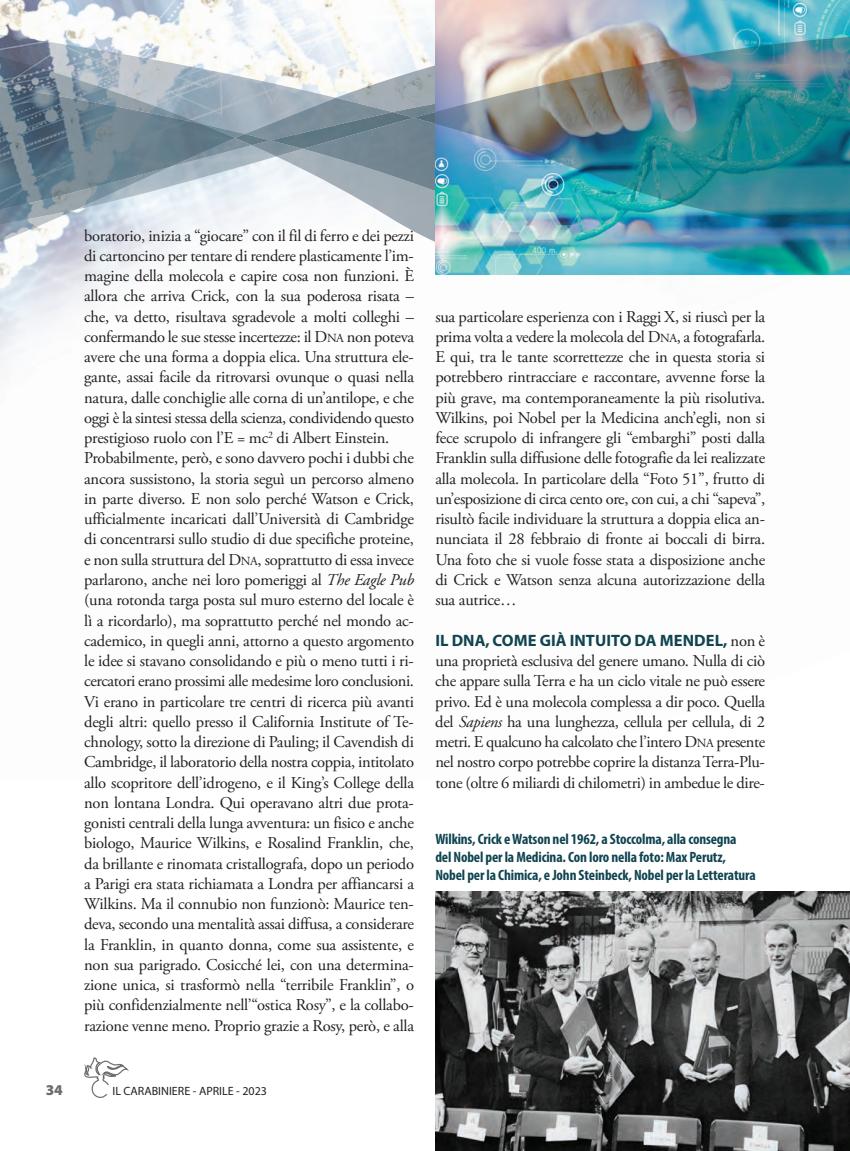
<style>
.page{position:relative;width:850px;height:1151px;background:#fff}
.page>*{position:absolute;margin:0;border:0;box-sizing:border-box;transform-origin:0 0}
.t1{font:16.5px/20.2px "Adobe Garamond Pro";letter-spacing:-.015em;color:#231f20;text-align:justify}
.t2{font:700 16.5px "Myriad Pro";letter-spacing:.005em;color:#104450}
.t3{font:700 condensed 15px/18px "Myriad Pro";letter-spacing:-.01em;color:#104450}
.t4{font:900 15px "Myriad Pro";color:#6c6d70}
.t5{font:12px "Myriad Pro";color:#231f20}
.s1{font-size:12.3px}
.s2{font-style:italic}
.s3{font-family:"Adobe Garamond Pro";font-weight:400;color:#231f20}
</style>
<div class="page">
<img style="left:0;top:0;width:435px;height:361px">
<svg style="left:84px;top:1057px;width:44px;height:41px"></svg>
<img style="left:0;top:29px;width:849px;height:246px">
<img style="left:435px;top:0;width:414px;height:274px">
<img style="left:0;top:30px;width:335px;height:19px">
<img style="left:0;top:49px;width:849px;height:182px">
<img style="left:413px;top:112px;width:22px;height:12px">
<img style="left:270px;top:112px;width:143px;height:37px">
<img style="left:235px;top:134px;width:35px;height:11px">
<img style="left:0;top:82px;width:235px;height:133px">
<img style="left:435px;top:37px;width:414px;height:188px">
<img style="left:435px;top:891px;width:414px;height:259px">
<p class="t1" style="left:84px;top:227px;width:331px;text-align:left">boratorio, inizia a “giocare” con il fil di ferro e dei pezzi di cartoncino per tentare di rendere plasticamente l’im&shy;magine della molecola e capire cosa non funzioni. È allora che arriva Crick, con la sua poderosa risata – che, va detto, risultava sgradevole a molti colleghi – confermando le sue stesse incertezze: il D<span class="s1">NA</span> non poteva avere che una forma a doppia elica. Una struttura ele&shy;gante, assai facile da ritrovarsi ovunque o quasi nella natura, dalle conchiglie alle corna di un’antilope, e che oggi è la sintesi stessa della scienza, condividendo questo prestigioso ruolo con l’E = mc<sup>2</sup> di Albert Einstein.<br>Probabilmente, però, e sono davvero pochi i dubbi che ancora sussistono, la storia seguì un percorso almeno in parte diverso. E non solo perché Watson e Crick, ufficialmente incaricati dall’Università di Cambridge di concentrarsi sullo studio di due specifiche proteine, e non sulla struttura del D<span class="s1">NA</span>, soprattutto di essa invece parlarono, anche nei loro pomeriggi al <span class="s2">The Eagle Pub </span>(una rotonda targa posta sul muro esterno del locale è lì a ricordarlo), ma soprattutto perché nel mondo ac&shy;cademico, in quegli anni, attorno a questo argomento le idee si stavano consolidando e più o meno tutti i ri&shy;cercatori erano prossimi alle medesime loro conclusioni.<br>Vi erano in particolare tre centri di ricerca più avanti degli altri: quello presso il California Institute of Te&shy;chnology, sotto la direzione di Pauling; il Cavendish di Cambridge, il laboratorio della nostra coppia, intitolato allo scopritore dell’idrogeno, e il King’s College della non lontana Londra. Qui operavano altri due prota&shy;gonisti centrali della lunga avventura: un fisico e anche biologo, Maurice Wilkins, e Rosalind Franklin, che, da brillante e rinomata cristallografa, dopo un periodo a Parigi era stata richiamata a Londra per affiancarsi a Wilkins. Ma il connubio non funzionò: Maurice ten&shy;deva, secondo una mentalità assai diffusa, a considerare la Franklin, in quanto donna, come sua assistente, e non sua parigrado. Cosicché lei, con una determina&shy;zione unica, si trasformò nella “terribile Franklin”, o più confidenzialmente nell’“ostica Rosy”, e la collabo&shy;razione venne meno. Proprio grazie a Rosy, però, e alla</p>
<p class="t4" style="left:46px;top:1080px;width:19px">34</p>
<p class="t5" style="left:112px;top:1083px;width:156px">IL CARABINIERE - APRILE - 2023</p>
<p class="t1" style="left:435px;top:308px;width:331px">sua particolare esperienza con i Raggi X, si riuscì per la prima volta a vedere la molecola del D<span class="s1">NA</span>, a fotografarla.<br>E qui, tra le tante scorrettezze che in questa storia si potrebbero rintracciare e raccontare, avvenne forse la più grave, ma contemporaneamente la più risolutiva.<br>Wilkins, poi Nobel per la Medicina anch’egli, non si fece scrupolo di infrangere gli “embarghi” posti dalla Franklin sulla diffusione delle fotografie da lei realizzate alla molecola. In particolare della “Foto 51”, frutto di un’esposizione di circa cento ore, con cui, a chi “sapeva”, risultò facile individuare la struttura a doppia elica an&shy;nunciata il 28 febbraio di fronte ai boccali di birra.<br>Una foto che si vuole fosse stata a disposizione anche di Crick e Watson senza alcuna autorizzazione della sua autrice…</p>
<p class="t2" style="left:435px;top:634px;width:331px">IL DNA, COME GIÀ INTUITO DA MENDEL, <span class="s3">non è</span></p>
<p class="t1" style="left:435px;top:652px;width:331px">una proprietà esclusiva del genere umano. Nulla di ciò che appare sulla Terra e ha un ciclo vitale ne può essere privo. Ed è una molecola complessa a dir poco. Quella del <span class="s2">Sapiens</span> ha una lunghezza, cellula per cellula, di 2 metri. E qualcuno ha calcolato che l’intero D<span class="s1">NA</span> presente nel nostro corpo potrebbe coprire la distanza Terra-Plu&shy;tone (oltre 6 miliardi di chilometri) in ambedue le dire-</p>
<p class="t3" style="left:435px;top:832px;width:322px">Wilkins, Crick e Watson nel 1962, a Stoccolma, alla consegna del Nobel per la Medicina. Con loro nella foto: Max Perutz,<br>Nobel per la Chimica, e John Steinbeck, Nobel per la Letteratura</p>
</div>
